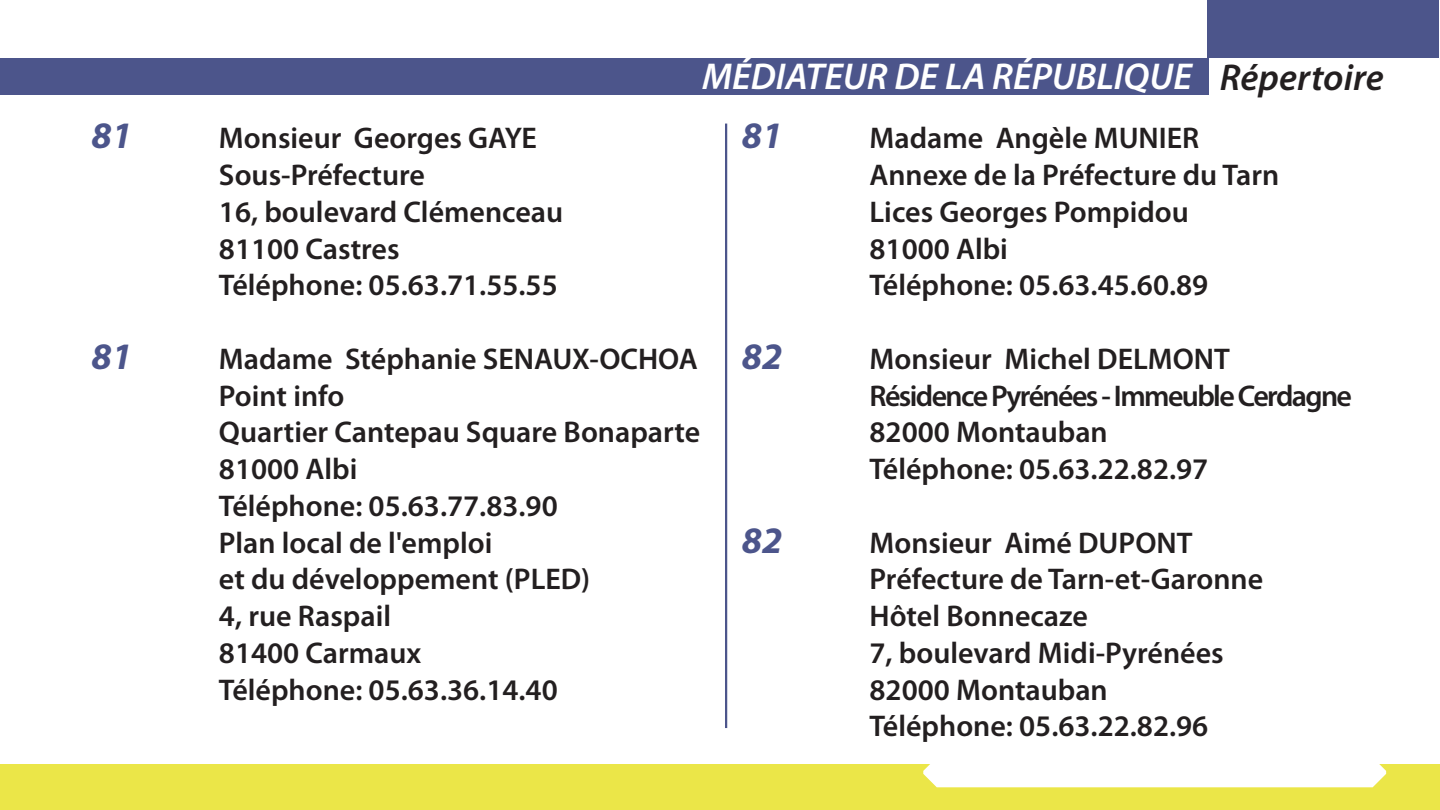
<style>
.page{position:relative;width:1440px;height:810px;background:#fff}
.page>*{position:absolute;margin:0;border:0;box-sizing:border-box;transform-origin:0 0}
.t1{font:italic 600 37.5px "Myriad Pro";color:#fff}
.t2{font:italic 700 37.5px "Myriad Pro";color:#4c558b}
.t3{font:600 30px/36.8px "Myriad Pro";color:#231f20}
.s1{color:#231f20}
</style>
<div class="page">
<div style="left:0;top:59px;width:1212px;height:36px;background:#4c558b"></div>
<div style="left:1208px;top:0;width:231px;height:85px;background:#4c558b"></div>
<div style="left:0;top:764px;width:1440px;height:46px;background:#ebe648"></div>
<div style="left:923px;top:764px;width:463px;height:23px;background:#fff"></div>
<div style="left:1209px;top:58px;width:230px;height:49px;background:#fff"></div>
<hr style="left:725px;top:124px;width:2px;height:604px;background:#4c558b">
<p class="t2" style="left:91px;top:122px;width:42px">81</p>
<p class="t3" style="left:219px;top:122px;width:346px">Monsieur Georges GAYE<br>Sous-Préfecture<br>16, boulevard Clémenceau<br>81100 Castres<br>Téléphone: 05.63.71.55.55</p>
<p class="t1" style="left:702px;top:63px;width:683px">MÉDIATEUR DE LA RÉPUBLIQUE <span class="s1">Répertoire</span></p>
<p class="t2" style="left:742px;top:122px;width:42px">81</p>
<p class="t3" style="left:870px;top:122px;width:411px">Madame Angèle MUNIER<br>Annexe de la Préfecture du Tarn<br>Lices Georges Pompidou<br>81000 Albi<br>Téléphone: 05.63.45.60.89</p>
<p class="t2" style="left:91px;top:342px;width:42px">81</p>
<p class="t3" style="left:219px;top:343px;width:483px">Madame Stéphanie SENAUX-OCHOA<br>Point info<br>Quartier Cantepau Square Bonaparte<br>81000 Albi<br>Téléphone: 05.63.77.83.90<br>Plan local de l'emploi<br>et du développement (PLED)<br>4, rue Raspail<br>81400 Carmaux<br>Téléphone: 05.63.36.14.40</p>
<p class="t2" style="left:742px;top:342px;width:42px">82</p>
<p class="t3" style="left:870px;top:343px;width:484px">Monsieur Michel DELMONT<br>RésidencePyrénées-ImmeubleCerdagne<br>82000 Montauban<br>Téléphone: 05.63.22.82.97</p>
<p class="t2" style="left:742px;top:526px;width:42px">82</p>
<p class="t3" style="left:870px;top:526px;width:395px">Monsieur Aimé DUPONT<br>Préfecture de Tarn-et-Garonne<br>Hôtel Bonnecaze<br>7, boulevard Midi-Pyrénées<br>82000 Montauban<br>Téléphone: 05.63.22.82.96</p>
</div>
